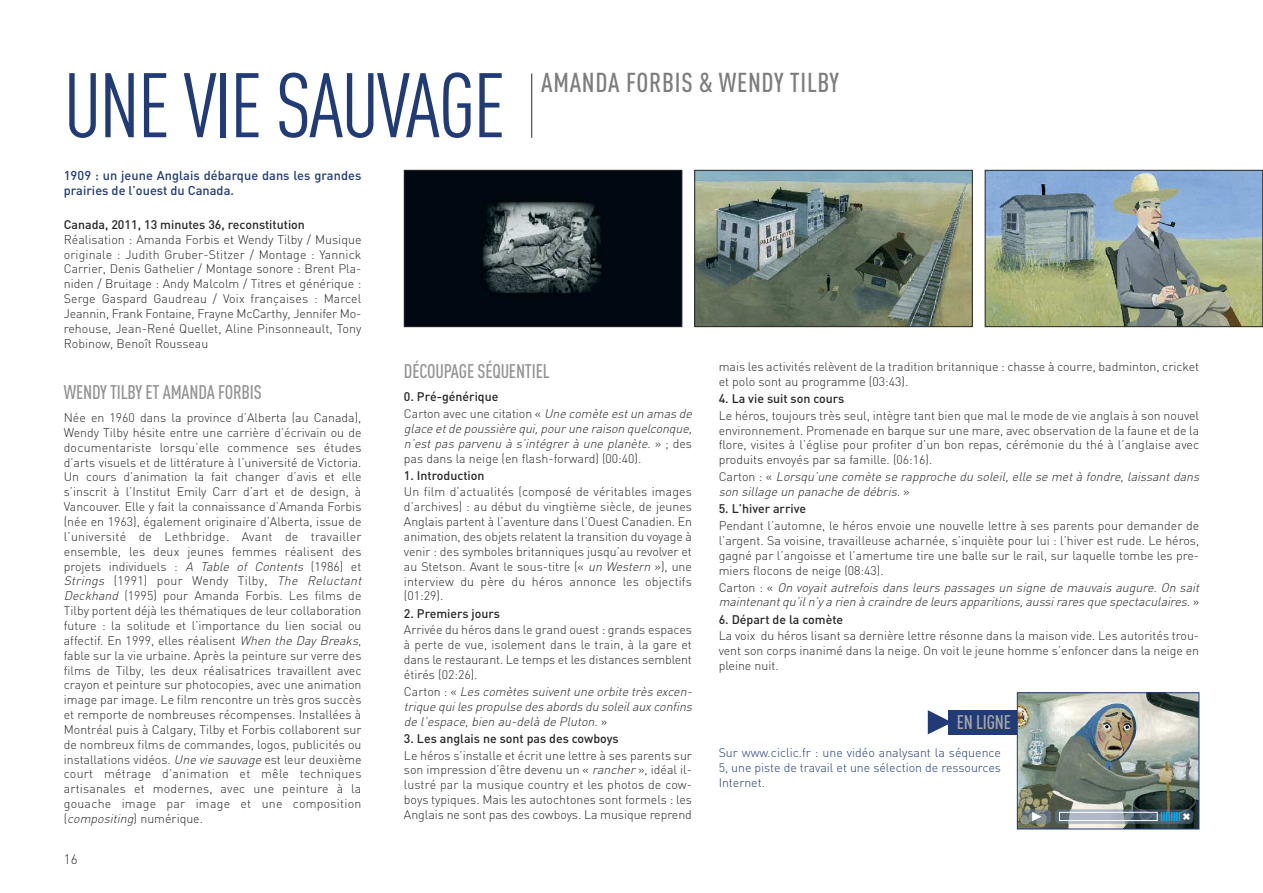
<style>
.page{position:relative;width:1263px;height:893px;background:#fff}
.page>*{position:absolute;margin:0;border:0;box-sizing:border-box;transform-origin:0 0}
.t1{font:90px "DIN Cond";letter-spacing:-.025em;color:#203b76}
.t2{font:500 27px "DIN Cond";letter-spacing:.025em;color:#7d7d7d}
.t3{font:500 19.5px "DIN Cond";letter-spacing:-.01em;color:#939393}
.t4{font:500 19.5px "DIN Cond";letter-spacing:-.01em;color:#a9a8a9}
.t5{font:300 13.5px "DIN";color:#272627}
.t6{font:500 12.75px/15.3px "DIN";letter-spacing:.005em;color:#203b76}
.t7{font:300 12.3px/14.9px "DIN";color:#272627;text-align:justify}
.t8{font:italic 300 12.3px/14.9px "DIN";color:#272627}
.t9{font:500 12.3px "DIN";color:#272627}
.t10{font:300 12.3px/14.9px "DIN";color:#203b76;text-align:justify}
.s1{font-style:italic}
.s2{font-weight:500}
.s3{font-style:normal}
</style>
<div class="page">
<img style="left:406px;top:172px;width:274px;height:153px">
<div style="left:404px;top:170px;width:278px;height:157px;border:1px solid #272627"></div>
<img style="left:696px;top:172px;width:274px;height:153px">
<div style="left:694px;top:170px;width:278px;height:157px;border:1px solid #272627"></div>
<img style="left:987px;top:172px;width:274px;height:153px">
<div style="left:985px;top:170px;width:278px;height:157px;border:1px solid #272627"></div>
<hr style="left:531px;top:73px;width:1px;height:65px;background:#272627">
<div style="left:948px;top:710px;width:90px;height:24px;background:#203b76"></div>
<svg style="left:928px;top:710px;width:20px;height:24px"></svg>
<img style="left:1019px;top:694px;width:178px;height:133px">
<div style="left:1017px;top:692px;width:182px;height:137px;border:1px solid #203b76"></div>
<img style="left:1022px;top:809px;width:29px;height:15px">
<img style="left:1055px;top:809px;width:138px;height:15px">
<svg style="left:1032px;top:812px;width:9px;height:9px"></svg>
<div style="left:1059px;top:812px;width:98px;height:9px;border:1px solid #fff"></div>
<svg style="left:1161px;top:812px;width:29px;height:9px"></svg>
<h1 class="t1" style="left:64px;top:73px;width:444px">UNE VIE SaUVaGE</h1>
<h2 class="t2" style="left:541px;top:72px;width:299px">AMANDA FORBIS &amp; WENDY TILBY</h2>
<p class="t6" style="left:64px;top:168px;width:299px">1909 : un jeune Anglais débarque dans les grandes prairies de l’ouest du Canada.</p>
<p class="t9" style="left:64px;top:217px;width:243px">Canada, 2011, 13 minutes 36, reconstitution</p>
<p class="t7" style="left:64px;top:232px;width:299px">Réalisation : Amanda Forbis et Wendy Tilby / Musique originale : Judith Gruber-Stitzer / Montage : Yannick Carrier, Denis Gathelier / Montage sonore : Brent Pla&shy;niden / Bruitage : Andy Malcolm / Titres et générique :<br>Serge Gaspard Gaudreau / Voix françaises : Marcel Jeannin, Frank Fontaine, Frayne McCarthy, Jennifer Mo&shy;rehouse, Jean-René Quellet, Aline Pinsonneault, Tony Robinow, Benoît Rousseau</p>
<h3 class="t3" style="left:64px;top:385px;width:200px">WENDY TILBY ET AMANDA FORBIS</h3>
<p class="t7" style="left:64px;top:410px;width:302px;text-align:left">Née en 1960 dans la province d’Alberta (au Canada), Wendy Tilby hésite entre une carrière d’écrivain ou de documentariste lorsqu’elle commence ses études d’arts visuels et de littérature à l’université de Victoria.<br>Un cours d’animation la fait changer d’avis et elle s’inscrit à l’Institut Emily Carr d’art et de design, à Vancouver. Elle y fait la connaissance d’Amanda Forbis (née en 1963), également originaire d’Alberta, issue de l’université de Lethbridge. Avant de travailler ensemble, les deux jeunes femmes réalisent des projets individuels : <span class="s1">A Table of Contents</span> (1986) et <span class="s1">Strings</span> (1991) pour Wendy Tilby, <span class="s1">The Reluctant Deckhand</span> (1995) pour Amanda Forbis. Les films de Tilby portent déjà les thématiques de leur collaboration future : la solitude et l’importance du lien social ou affectif. En 1999, elles réalisent <span class="s1">WhentheDay Breaks</span>, fable sur la vie urbaine. Après la peinture sur verre des films de Tilby, les deux réalisatrices travaillent avec crayon et peinture sur photocopies, avec une animation image par image. Le film rencontre un très gros succès et remporte de nombreuses récompenses. Installées à Montréal puis à Calgary, Tilby et Forbis collaborent sur de nombreux films de commandes, logos, publicités ou installations vidéos. <span class="s1">Uneviesauvage</span>est leur deuxième court métrage d’animation et mêle techniques artisanales et modernes, avec une peinture à la gouache image par image et une composition (<span class="s1">compositing</span>) numérique.</p>
<p class="t5" style="left:64px;top:852px;width:15px">16</p>
<h3 class="t3" style="left:404px;top:364px;width:147px">DÉCOUPAGE SÉQUENTIEL</h3>
<p class="t7" style="left:404px;top:388px;width:292px;line-height:17px"><span class="s2">0. Pré-générique<br></span>Carton avec une citation « <span class="s1">Unecomèteestunamasde</span></p>
<p class="t8" style="left:404px;top:421px;width:292px">glace et de poussière qui, pour une raison quelconque, n’est pas parvenu à s’intégrer à une planète. <span class="s3">» ; d e s pas dans la neige (en flash-forward) (00:40).</span></p>
<p class="t9" style="left:404px;top:468px;width:82px">1. Introduction</p>
<p class="t7" style="left:404px;top:485px;width:289px">Un film d’actualités (composé de véritables images d’archives) : au début du vingtième siècle, de jeunes Anglais partent à l’aventure dans l’Ouest Canadien. En animation, des objets relatent la transition du voyage à venir : des symboles britanniques jusqu’au revolver et au Stetson. Avant le sous-titre (« <span class="s1">un Western</span> »), une interview du père du héros annonce les objectifs (01:29).</p>
<p class="t9" style="left:404px;top:606px;width:98px">2. Premiers jours</p>
<p class="t7" style="left:404px;top:623px;width:289px">Arrivée du héros dans le grand ouest : grands espaces à perte de vue, isolement dans le train, à la gare et dans le restaurant. Le temps et les distances semblent étirés (02:26).</p>
<p class="t8" style="left:404px;top:684px;width:292px;text-align:justify"><span class="s3">C a rt o n : «</span> Les comètes suivent une orbite très excen&shy;trique qui les propulse des abords du soleil aux confins de l’espace, bien au-delà de Pluton. <span class="s3">»</span></p>
<p class="t9" style="left:404px;top:731px;width:216px">3. Les anglais ne sont pas des cowboys</p>
<p class="t7" style="left:404px;top:748px;width:289px">Le héros s’installe et écrit une lettre à ses parents sur son impression d’être devenu un « <span class="s1">rancher</span>», idéal il&shy;lustré par la musique country et les photos de cow&shy;boys typiques. Mais les autochtones sont formels : les Anglais ne sont pas des cowboys. La musique reprend</p>
<p class="t7" style="left:719px;top:359px;width:482px">mais les activités relèvent de la tradition britannique : chasse à courre, badminton, cricket et polo sont au programme (03:43).</p>
<p class="t9" style="left:719px;top:392px;width:127px">4. La vie suit son cours</p>
<p class="t7" style="left:719px;top:408px;width:482px">Le héros, toujours très seul, intègre tant bien que mal le mode de vie anglais à son nouvel environnement. Promenade en barque sur une mare, avec observation de la faune et de la flore, visites à l’église pour profiter d’un bon repas, cérémonie du thé à l’anglaise avec produits envoyés par sa famille. (06:16).</p>
<p class="t8" style="left:719px;top:470px;width:485px"><span class="s3">C a rt o n : «</span> Lorsqu’une comète se rapproche du soleil, elle se met à fondre, laissant dans son sillage un panache de débris. <span class="s3">»</span></p>
<p class="t9" style="left:719px;top:502px;width:89px">5. L’hiver arrive</p>
<p class="t7" style="left:719px;top:518px;width:482px">Pendant l’automne, le héros envoie une nouvelle lettre à ses parents pour demander de l’argent. Sa voisine, travailleuse acharnée, s’inquiète pour lui : l’hiver est rude. Le héros, gagné par l’angoisse et l’amertume tire une balle sur le rail, sur laquelle tombe les pre&shy;miers flocons de neige (08:43).</p>
<p class="t8" style="left:719px;top:580px;width:485px"><span class="s3">C a rt o n : «</span> On voyait autrefois dans leurs passages un signe de mauvais augure. On sait maintenant qu’il n’y a rien à craindre de leurs apparitions, aussi rares que spectaculaires. <span class="s3">»</span></p>
<p class="t9" style="left:719px;top:612px;width:126px">6. Départ de la comète</p>
<p class="t7" style="left:719px;top:629px;width:482px">La voix du héros lisant sa dernière lettre résonne dans la maison vide. Les autorités trou&shy;vent son corps inanimé dans la neige. On voit le jeune homme s’enfoncer dans la neige en pleine nuit.</p>
<h3 class="t4" style="left:957px;top:715px;width:56px">EN LIGNE</h3>
<p class="t10" style="left:719px;top:745px;width:284px">Sur www.ciclic.fr : une vidéo analysant la séquence 5, une piste de travail et une sélection de ressources Internet.</p>
</div>
